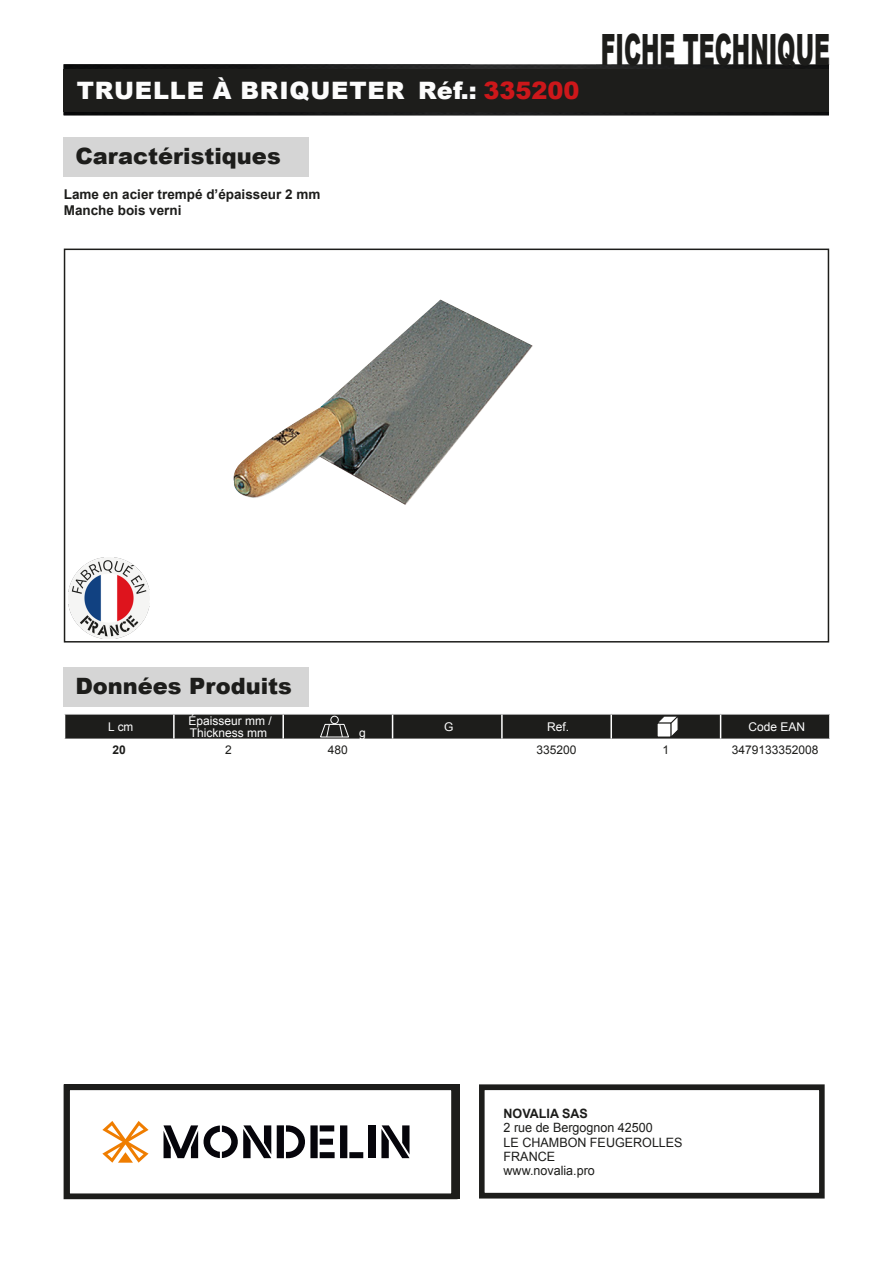
<style>
.page{position:relative;width:893px;height:1263px;background:#fff}
.page>*{position:absolute;margin:0;border:0;box-sizing:border-box;transform-origin:0 0}
.t1{font:900 43.2px "Arial";color:#1d1d1b;scale:.51 1}
.t2{font:900 24px "Arial";letter-spacing:.035em;color:#fcfcfc}
.t3{font:900 22.5px "Arial";color:#1d1d1b}
.t4{font:700 13.5px/16.2px "Arial";color:#1d1d1b}
.t5{font:12.9px/14.2px "Arial";color:#1d1d1b}
.t6{font:700 12.9px "Arial";color:#1d1d1b}
.t7{font:12px/12px "Arial";color:#fff}
.t8{font:12px "Arial";color:#1d1d1b}
.t9{font:700 12px "Arial";color:#1d1d1b}
.s1{color:#cd171a}
</style>
<div class="page">
<img style="left:64px;top:64px;width:765px;height:51px">
<div style="left:64px;top:69px;width:765px;height:43px;background:#1d1d1b"></div>
<div style="left:479px;top:1084px;width:346px;height:114px;border:6px solid #1d1d1b"></div>
<div style="left:64px;top:137px;width:245px;height:40px;background:#d5d5d5"></div>
<div style="left:64px;top:249px;width:765px;height:393px;border:2px solid #1d1d1b"></div>
<div style="left:64px;top:668px;width:245px;height:39px;background:#d5d5d5"></div>
<svg style="left:64px;top:714px;width:766px;height:25px;background:#2d2d2c"></svg>
<img style="left:233px;top:299px;width:300px;height:206px">
<img style="left:69px;top:558px;width:81px;height:80px">
<div style="left:64px;top:1084px;width:393px;height:115px;border:6px solid #1d1d1b"></div>
<svg style="left:277px;top:1125px;width:86px;height:33px"></svg>
<div style="left:369px;top:1125px;width:7px;height:33px;background:#06050b"></div>
<svg style="left:381px;top:1125px;width:28px;height:33px"></svg>
<svg style="left:102px;top:1121px;width:47px;height:42px"></svg>
<svg style="left:164px;top:1125px;width:107px;height:33px"></svg>
<h2 class="t2" style="left:77px;top:73px;width:504px">TRUELLE À BRIQUETER Réf.: <span class="s1">335200</span></h2>
<h3 class="t3" style="left:75px;top:140px;width:207px">Caractéristiques</h3>
<p class="t4" style="left:64px;top:186px;width:258px">Lame en acier trempé d’épaisseur 2 mm<br>Manche bois verni</p>
<h1 class="t1" style="left:601px;top:18px;width:451px">FICHE TECHNIQUE</h1>
<h3 class="t3" style="left:75px;top:670px;width:218px">Données Produits</h3>
<p class="t7" style="left:108px;top:721px;width:27px">L cm</p>
<p class="t7" style="left:189px;top:715px;width:85px">Épaisseur mm /<br>Thickness mm</p>
<p class="t7" style="left:359px;top:727px;width:8px">g</p>
<p class="t7" style="left:444px;top:721px;width:11px">G</p>
<p class="t7" style="left:547px;top:721px;width:24px">Ref.</p>
<p class="t7" style="left:749px;top:721px;width:58px">Code EAN</p>
<p class="t9" style="left:113px;top:741px;width:15px">20</p>
<p class="t8" style="left:225px;top:742px;width:8px">2</p>
<p class="t8" style="left:328px;top:742px;width:22px">480</p>
<p class="t8" style="left:537px;top:742px;width:42px">335200</p>
<p class="t8" style="left:663px;top:742px;width:8px">1</p>
<p class="t8" style="left:732px;top:742px;width:88px">3479133352008</p>
<p class="t6" style="left:504px;top:1105px;width:86px">NOVALIA SAS</p>
<p class="t5" style="left:504px;top:1121px;width:181px">2 rue de Bergognon 42500<br>LE CHAMBON FEUGEROLLES<br>FRANCE<br>www.novalia.pro</p>
</div>
